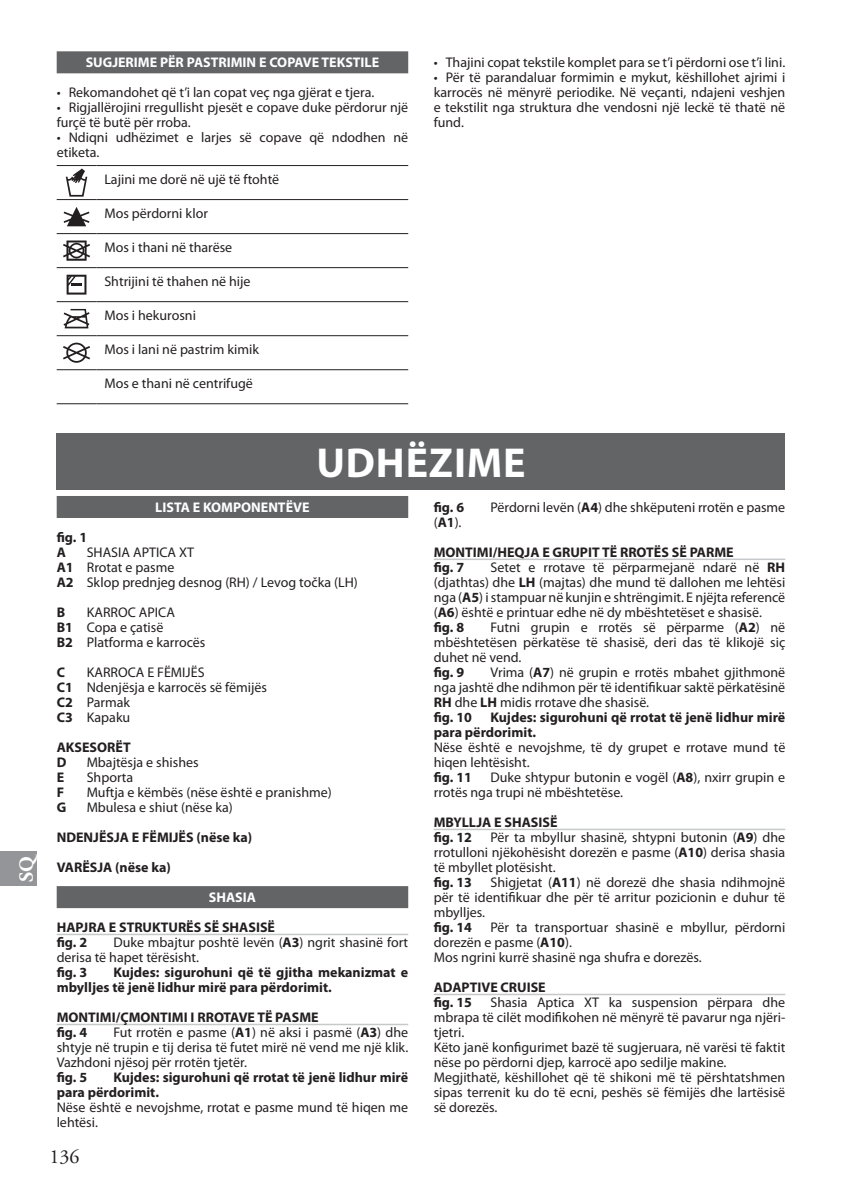
<style>
.page{position:relative;width:842px;height:1191px;background:#fff}
.page>*{position:absolute;margin:0;border:0;box-sizing:border-box;transform-origin:0 0}
.t1{font:700 42px "Myriad Pro";letter-spacing:.02em;color:#fff}
.t2{font:20px "Adobe Garamond Pro";color:#231f20}
.t3{font:700 20px "Adobe Garamond Pro";color:#fff}
.t4{font:14px/15px "Myriad Pro";color:#231f20}
.t5{font:700 14px/15px "Myriad Pro";color:#231f20}
.t6{font:700 14px "Myriad Pro";color:#fff}
.s1{font-weight:700}
.s2{font-weight:400}
</style>
<div class="page">
<div style="left:0;top:851px;width:37px;height:34px;background:#939598"></div>
<div style="left:57px;top:51px;width:351px;height:22px;background:#636466"></div>
<hr style="left:96px;top:165px;width:312px;height:1px;background:#231f20">
<hr style="left:96px;top:199px;width:312px;height:1px;background:#231f20">
<hr style="left:96px;top:233px;width:312px;height:1px;background:#231f20">
<hr style="left:96px;top:267px;width:312px;height:1px;background:#231f20">
<hr style="left:96px;top:301px;width:312px;height:1px;background:#231f20">
<hr style="left:96px;top:335px;width:312px;height:1px;background:#231f20">
<hr style="left:96px;top:369px;width:312px;height:1px;background:#231f20">
<hr style="left:96px;top:403px;width:312px;height:1px;background:#231f20">
<hr style="left:57px;top:165px;width:39px;height:1px;background:#231f20">
<hr style="left:57px;top:369px;width:39px;height:1px;background:#231f20">
<hr style="left:57px;top:403px;width:39px;height:1px;background:#231f20">
<hr style="left:57px;top:199px;width:39px;height:1px;background:#231f20">
<hr style="left:57px;top:233px;width:39px;height:1px;background:#231f20">
<hr style="left:57px;top:267px;width:39px;height:1px;background:#231f20">
<hr style="left:57px;top:301px;width:39px;height:1px;background:#231f20">
<hr style="left:57px;top:335px;width:39px;height:1px;background:#231f20">
<svg style="left:66px;top:168px;width:21px;height:29px"></svg>
<svg style="left:64px;top:207px;width:25px;height:19px"></svg>
<svg style="left:63px;top:240px;width:27px;height:21px"></svg>
<svg style="left:67px;top:275px;width:19px;height:19px"></svg>
<svg style="left:64px;top:309px;width:26px;height:19px"></svg>
<svg style="left:63px;top:343px;width:27px;height:20px"></svg>
<div style="left:57px;top:496px;width:351px;height:22px;background:#636466"></div>
<div style="left:57px;top:886px;width:351px;height:22px;background:#636466"></div>
<hr style="left:57px;top:933px;width:351px;height:2px;background:#c6c8ca">
<hr style="left:57px;top:1023px;width:351px;height:2px;background:#c6c8ca">
<hr style="left:434px;top:558px;width:351px;height:2px;background:#c6c8ca">
<hr style="left:434px;top:828px;width:351px;height:2px;background:#c6c8ca">
<hr style="left:434px;top:993px;width:351px;height:2px;background:#c6c8ca">
<div style="left:57px;top:433px;width:728px;height:57px;background:#636466"></div>
<p class="t6" style="left:86px;top:57px;width:295px">SUGJERIME PËR PASTRIMIN E COPAVE TEKSTILE</p>
<p class="t4" style="left:57px;top:86px;width:319px">• Rekomandohet që t’i lan copat veç nga gjërat e tjera.</p>
<p class="t4" style="left:57px;top:101px;width:353px">• Rigjallërojini rregullisht pjesët e copave duke përdorur një furçë të butë për rroba.</p>
<p class="t4" style="left:57px;top:131px;width:353px">• Ndiqni udhëzimet e larjes së copave që ndodhen në etiketa.</p>
<p class="t4" style="left:104px;top:173px;width:176px">Lajini me dorë në ujë të ftohtë</p>
<p class="t4" style="left:104px;top:207px;width:105px">Mos përdorni klor</p>
<p class="t4" style="left:104px;top:241px;width:129px">Mos i thani në tharëse</p>
<p class="t4" style="left:104px;top:275px;width:148px">Shtrijini të thahen në hije</p>
<p class="t4" style="left:104px;top:309px;width:93px">Mos i hekurosni</p>
<p class="t4" style="left:104px;top:343px;width:156px">Mos i lani në pastrim kimik</p>
<p class="t4" style="left:104px;top:377px;width:150px">Mos e thani në centrifugë</p>
<p class="t4" style="left:434px;top:56px;width:353px">• Thajini copat tekstile komplet para se t’i përdorni ose t’i lini.</p>
<p class="t4" style="left:434px;top:71px;width:353px;text-align:justify">• Për të parandaluar formimin e mykut, këshillohet ajrimi i karrocës në mënyrë periodike. Në veçanti, ndajeni veshjen e tekstilit nga struktura dhe vendosni një leckë të thatë në fund.</p>
<h2 class="t3" style="left:19px;top:881px;width:30px;rotate:-90deg">SQ</h2>
<h1 class="t1" style="left:316px;top:447px;width:211px">UDHËZIME</h1>
<p class="t6" style="left:155px;top:502px;width:156px">LISTA E KOMPONENTËVE</p>
<p class="t5" style="left:57px;top:530px;width:32px">fig. 1<br>A</p>
<p class="t4" style="left:57px;top:545px;width:303px;text-indent:30px">SHASIA APTICA XT<br><span class="s1">A1</span> Rrotat e pasme<br><span class="s1">A2</span> Sklop prednjeg desnog (RH) / Levog točka (LH)</p>
<p class="t5" style="left:57px;top:605px;width:10px">B</p>
<p class="t4" style="left:57px;top:605px;width:150px;text-indent:30px">KARROC APICA<br><span class="s1">B1</span> Copa e çatisë<br><span class="s1">B2</span> Platforma e karrocës</p>
<p class="t5" style="left:57px;top:665px;width:10px">C</p>
<p class="t4" style="left:57px;top:665px;width:212px;text-indent:30px">KARROCA E FËMIJËS<br><span class="s1">C1</span> Ndenjësja e karrocës së fëmijës<br><span class="s1">C2</span> Parmak<br><span class="s1">C3</span> Kapaku</p>
<p class="t5" style="left:57px;top:740px;width:75px">AKSESORËT<br>D</p>
<p class="t4" style="left:87px;top:755px;width:114px">Mbajtësja e shishes</p>
<p class="t5" style="left:57px;top:770px;width:9px">E</p>
<p class="t4" style="left:87px;top:770px;width:48px">Shporta</p>
<p class="t5" style="left:57px;top:785px;width:9px">F</p>
<p class="t4" style="left:87px;top:785px;width:247px">Muftja e këmbës (nëse është e pranishme)</p>
<p class="t5" style="left:57px;top:800px;width:11px">G</p>
<p class="t4" style="left:87px;top:800px;width:148px">Mbulesa e shiut (nëse ka)</p>
<p class="t5" style="left:57px;top:823px;width:197px;line-height:30px">NDENJËSJA E FËMIJËS (nëse ka)<br>VARËSJA (nëse ka)</p>
<p class="t6" style="left:209px;top:892px;width:49px">SHASIA</p>
<p class="t5" style="left:57px;top:920px;width:220px">HAPJRA E STRUKTURËS SË SHASISË fig. 2</p>
<p class="t4" style="left:57px;top:935px;width:353px;text-indent:57px">Duke mbajtur poshtë levën (<span class="s1">A3</span>) ngrit shasinë fort derisa të hapet tërësisht.</p>
<p class="t5" style="left:57px;top:965px;width:32px">fig. 3</p>
<p class="t5" style="left:57px;top:965px;width:353px;text-indent:57px">Kujdes: sigurohuni që të gjitha mekanizmat e mbylljes të jenë lidhur mirë para përdorimit.</p>
<p class="t5" style="left:57px;top:1010px;width:263px">MONTIMI/ÇMONTIMI I RROTAVE TË PASME fig. 4</p>
<p class="t4" style="left:57px;top:1025px;width:353px;text-align:justify;text-indent:57px">Fut rrotën e pasme (<span class="s1">A1</span>) në aksi i pasmë (<span class="s1">A3</span>) dhe shtyje në trupin e tij derisa të futet mirë në vend me një klik.<br>Vazhdoni njësoj për rrotën tjetër.</p>
<p class="t5" style="left:57px;top:1070px;width:32px">fig. 5</p>
<p class="t5" style="left:57px;top:1070px;width:353px;text-indent:57px">Kujdes: sigurohuni që rrotat të jenë lidhur mirë para përdorimit.</p>
<p class="t4" style="left:57px;top:1100px;width:353px">Nëse është e nevojshme, rrotat e pasme mund të hiqen me lehtësi.</p>
<h2 class="t2" style="left:49px;top:1148px;width:31px">136</h2>
<p class="t5" style="left:434px;top:500px;width:32px">fig. 6</p>
<p class="t4" style="left:490px;top:500px;width:296px">Përdorni levën (<span class="s1">A4</span>) dhe shkëputeni rrotën e pasme</p>
<p class="t5" style="left:434px;top:508px;width:301px;line-height:30px"><span class="s2">(</span>A1<span class="s2">).<br></span>MONTIMI/HEQJA E GRUPIT TË RROTËS SË PARME</p>
<p class="t5" style="left:434px;top:560px;width:32px">fig. 7</p>
<p class="t4" style="left:434px;top:560px;width:353px;text-indent:57px">Setet e rrotave të përparmejanë ndarë në <span class="s1">RH </span>(djathtas) dhe <span class="s1">LH</span> (majtas) dhe mund të dallohen me lehtësi nga (<span class="s1">A5</span>) i stampuar në kunjin e shtrëngimit. E njëjta referencë (<span class="s1">A6</span>) është e printuar edhe në dy mbështetëset e shasisë.<br><span class="s1">fig. 8</span></p>
<p class="t4" style="left:434px;top:620px;width:353px;text-align:justify;text-indent:57px">Futni grupin e rrotës së përparme (<span class="s1">A2</span>) në mbështetësen përkatëse të shasisë, deri das të klikojë siç duhet në vend.</p>
<p class="t5" style="left:434px;top:665px;width:32px">fig. 9</p>
<p class="t4" style="left:434px;top:665px;width:353px;text-indent:57px">Vrima (<span class="s1">A7</span>) në grupin e rrotës mbahet gjithmonë nga jashtë dhe ndihmon për të identifikuar saktë përkatësinë <span class="s1">RH</span> dhe <span class="s1">LH</span> midis rrotave dhe shasisë.<br><span class="s1">fig. 10</span></p>
<p class="t5" style="left:434px;top:710px;width:353px;text-indent:57px">Kujdes: sigurohuni që rrotat të jenë lidhur mirë para përdorimit.</p>
<p class="t4" style="left:434px;top:740px;width:353px">Nëse është e nevojshme, të dy grupet e rrotave mund të hiqen lehtësisht.</p>
<p class="t5" style="left:434px;top:770px;width:40px">fig. 11</p>
<p class="t4" style="left:434px;top:770px;width:353px;text-indent:57px">Duke shtypur butonin e vogël (<span class="s1">A8</span>), nxirr grupin e rrotës nga trupi në mbështetëse.</p>
<p class="t5" style="left:434px;top:815px;width:125px">MBYLLJA E SHASISË fig. 12</p>
<p class="t4" style="left:434px;top:830px;width:353px;text-align:justify;text-indent:57px">Për ta mbyllur shasinë, shtypni butonin (<span class="s1">A9</span>) dhe rrotulloni njëkohësisht dorezën e pasme (<span class="s1">A10</span>) derisa shasia të mbyllet plotësisht.</p>
<p class="t5" style="left:434px;top:875px;width:40px">fig. 13</p>
<p class="t4" style="left:434px;top:875px;width:353px;text-align:justify;text-indent:57px">Shigjetat (<span class="s1">A11</span>) në dorezë dhe shasia ndihmojnë për të identifikuar dhe për të arritur pozicionin e duhur të mbylljes.</p>
<p class="t5" style="left:434px;top:920px;width:40px">fig. 14</p>
<p class="t4" style="left:434px;top:920px;width:353px;text-indent:57px">Për ta transportuar shasinë e mbyllur, përdorni dorezën e pasme (<span class="s1">A10</span>).<br>Mos ngrini kurrë shasinë nga shufra e dorezës.</p>
<p class="t5" style="left:434px;top:980px;width:114px">ADAPTIVE CRUISE fig. 15</p>
<p class="t4" style="left:434px;top:995px;width:353px;text-indent:57px">Shasia Aptica XT ka suspension përpara dhe mbrapa të cilët modifikohen në mënyrë të pavarur nga njëri&shy;tjetri.<br>Këto janë konfigurimet bazë të sugjeruara, në varësi të faktit nëse po përdorni djep, karrocë apo sedilje makine.<br>Megjithatë, këshillohet që të shikoni më të përshtatshmen sipas terrenit ku do të ecni, peshës së fëmijës dhe lartësisë së dorezës.</p>
</div>
